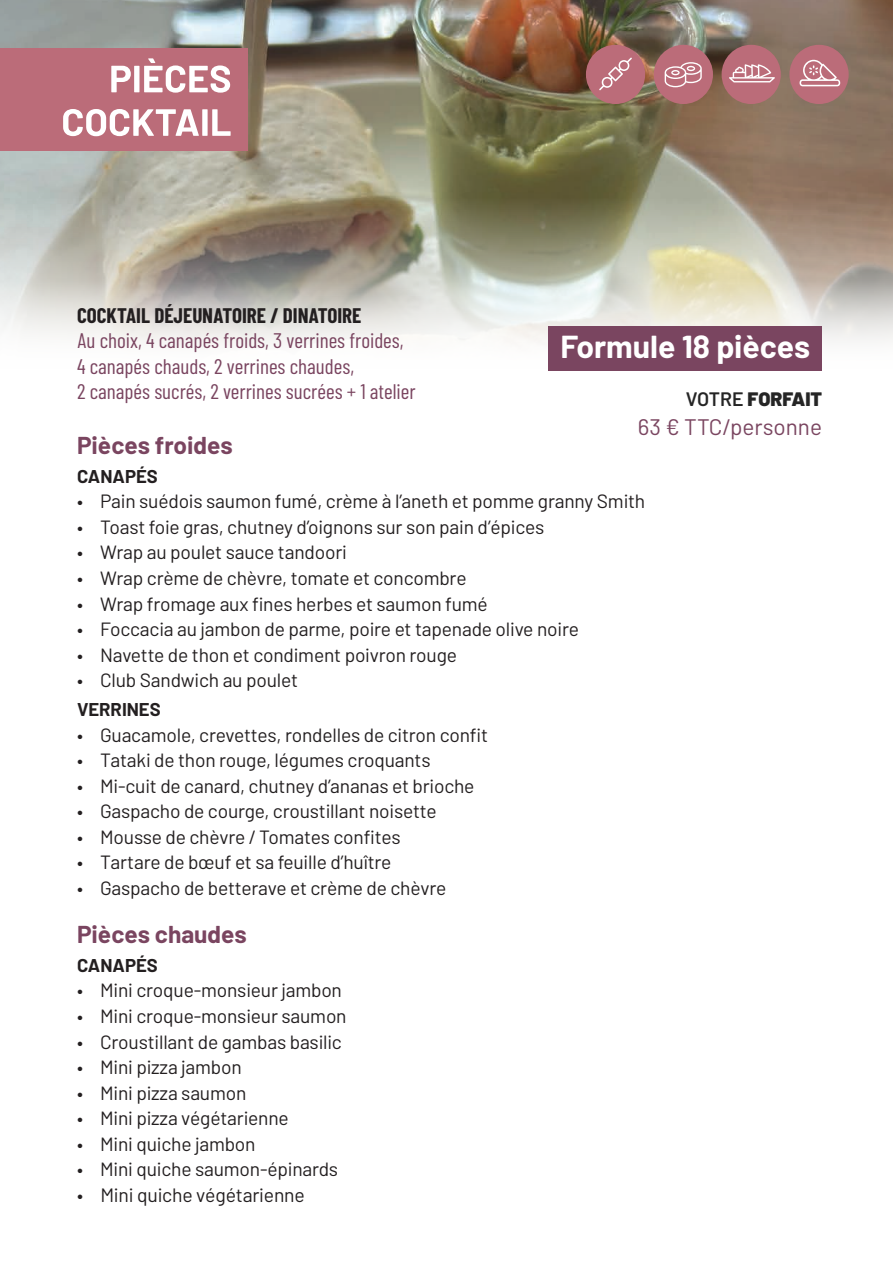
<style>
.page{position:relative;width:893px;height:1263px;background:#fff}
.page>*{position:absolute;margin:0;border:0;box-sizing:border-box;transform-origin:0 0}
.t1{font:700 31.8px "Barlow";color:#fff}
.t2{font:700 24.45px "Barlow";color:#7a4560}
.t3{font:22.5px "Barlow";color:#7a4560}
.t4{font:21.15px/25.3px "Barlow Condensed";color:#7a4560}
.t5{font:700 21.15px "Barlow Condensed";color:#231f20}
.t6{font:900 19.5px "Barlow";color:#252525}
.t7{font:19.35px "Barlow";letter-spacing:-.01em;color:#231f20}
.t8{font:19.2px "Barlow";letter-spacing:-.01em;color:#231f20}
.t9{font:700 18.6px "Barlow";color:#231f20}
.s1{font-weight:600}
</style>
<div class="page">
<img style="left:0;top:0;width:893px;height:198px">
<svg style="left:0;top:198px;width:893px;height:172px"></svg>
<div style="left:0;top:48px;width:248px;height:103px;background:#bb6c79"></div>
<svg style="left:111px;top:66px;width:20px;height:26px"></svg>
<div style="left:134px;top:66px;width:5px;height:26px;background:#fff"></div>
<svg style="left:144px;top:58px;width:86px;height:35px"></svg>
<svg style="left:63px;top:109px;width:136px;height:27px"></svg>
<div style="left:202px;top:109px;width:6px;height:27px;background:#fff"></div>
<svg style="left:212px;top:109px;width:19px;height:27px"></svg>
<div style="left:586px;top:45px;width:59px;height:59px;background:#bb6c79;border-radius:50%"></div>
<div style="left:654px;top:45px;width:59px;height:59px;background:#bb6c79;border-radius:50%"></div>
<div style="left:722px;top:45px;width:59px;height:59px;background:#bb6c79;border-radius:50%"></div>
<div style="left:789px;top:45px;width:60px;height:59px;background:#bb6c79;border-radius:50%"></div>
<svg style="left:599px;top:58px;width:33px;height:32px"></svg>
<svg style="left:729px;top:64px;width:46px;height:18px"></svg>
<svg style="left:665px;top:62px;width:37px;height:25px"></svg>
<svg style="left:800px;top:60px;width:40px;height:26px"></svg>
<div style="left:549px;top:326px;width:273px;height:45px;background:#7a4560"></div>
<p class="t5" style="left:77px;top:302px;width:286px">COCKTAIL DÉJEUNATOIRE / DINATOIRE</p>
<p class="t4" style="left:77px;top:328px;width:340px">Au choix, 4 canapés froids, 3 verrines froides,<br>4 canapés chauds, 2 verrines chaudes,<br>2 canapés sucrés, 2 verrines sucrées + 1 atelier</p>
<p class="t2" style="left:77px;top:430px;width:157px">Pièces froides</p>
<p class="t9" style="left:77px;top:464px;width:82px">CANAPÉS</p>
<p class="t8" style="left:77px;top:489px;width:570px">• Pain suédois saumon fumé, crème à l’aneth et pomme granny Smith</p>
<p class="t8" style="left:77px;top:515px;width:469px">• Toast foie gras, chutney d’oignons sur son pain d’épices</p>
<p class="t8" style="left:77px;top:541px;width:271px">• Wrap au poulet sauce tandoori</p>
<p class="t8" style="left:77px;top:566px;width:391px">• Wrap crème de chèvre, tomate et concombre</p>
<p class="t8" style="left:77px;top:592px;width:412px">• Wrap fromage aux fines herbes et saumon fumé</p>
<p class="t8" style="left:77px;top:617px;width:503px">• Foccacia au jambon de parme, poire et tapenade olive noire</p>
<p class="t8" style="left:77px;top:643px;width:382px">• Navette de thon et condiment poivron rouge</p>
<p class="t8" style="left:77px;top:668px;width:222px">• Club Sandwich au poulet</p>
<p class="t9" style="left:77px;top:698px;width:85px">VERRINES</p>
<p class="t8" style="left:77px;top:723px;width:413px">• Guacamole, crevettes, rondelles de citron confit</p>
<p class="t8" style="left:77px;top:748px;width:355px">• Tataki de thon rouge, légumes croquants</p>
<p class="t8" style="left:77px;top:774px;width:399px">• Mi-cuit de canard, chutney d’ananas et brioche</p>
<p class="t8" style="left:77px;top:799px;width:361px">• Gaspacho de courge, croustillant noisette</p>
<p class="t8" style="left:77px;top:825px;width:325px">• Mousse de chèvre / Tomates confites</p>
<p class="t8" style="left:77px;top:851px;width:316px">• Tartare de bœuf et sa feuille d’huître</p>
<p class="t8" style="left:77px;top:876px;width:371px">• Gaspacho de betterave et crème de chèvre</p>
<p class="t2" style="left:77px;top:919px;width:171px">Pièces chaudes</p>
<p class="t9" style="left:77px;top:953px;width:82px">CANAPÉS</p>
<p class="t8" style="left:77px;top:978px;width:266px">• Mini croque-monsieur jambon</p>
<p class="t8" style="left:77px;top:1004px;width:271px">• Mini croque-monsieur saumon</p>
<p class="t8" style="left:77px;top:1030px;width:266px">• Croustillant de gambas basilic</p>
<p class="t8" style="left:77px;top:1055px;width:166px">• Mini pizza jambon</p>
<p class="t8" style="left:77px;top:1081px;width:171px">• Mini pizza saumon</p>
<p class="t8" style="left:77px;top:1106px;width:213px">• Mini pizza végétarienne</p>
<p class="t8" style="left:77px;top:1132px;width:180px">• Mini quiche jambon</p>
<p class="t8" style="left:77px;top:1157px;width:263px">• Mini quiche saumon-épinards</p>
<p class="t7" style="left:77px;top:1183px;width:229px">• Mini quiche végétarienne</p>
<h1 class="t1" style="left:560px;top:327px;width:251px">Formule 18 pièces</h1>
<p class="t6" style="left:686px;top:387px;width:138px"><span class="s1">VOTRE</span> FORFAIT</p>
<p class="t3" style="left:638px;top:413px;width:186px">63 € TTC/personne</p>
</div>
